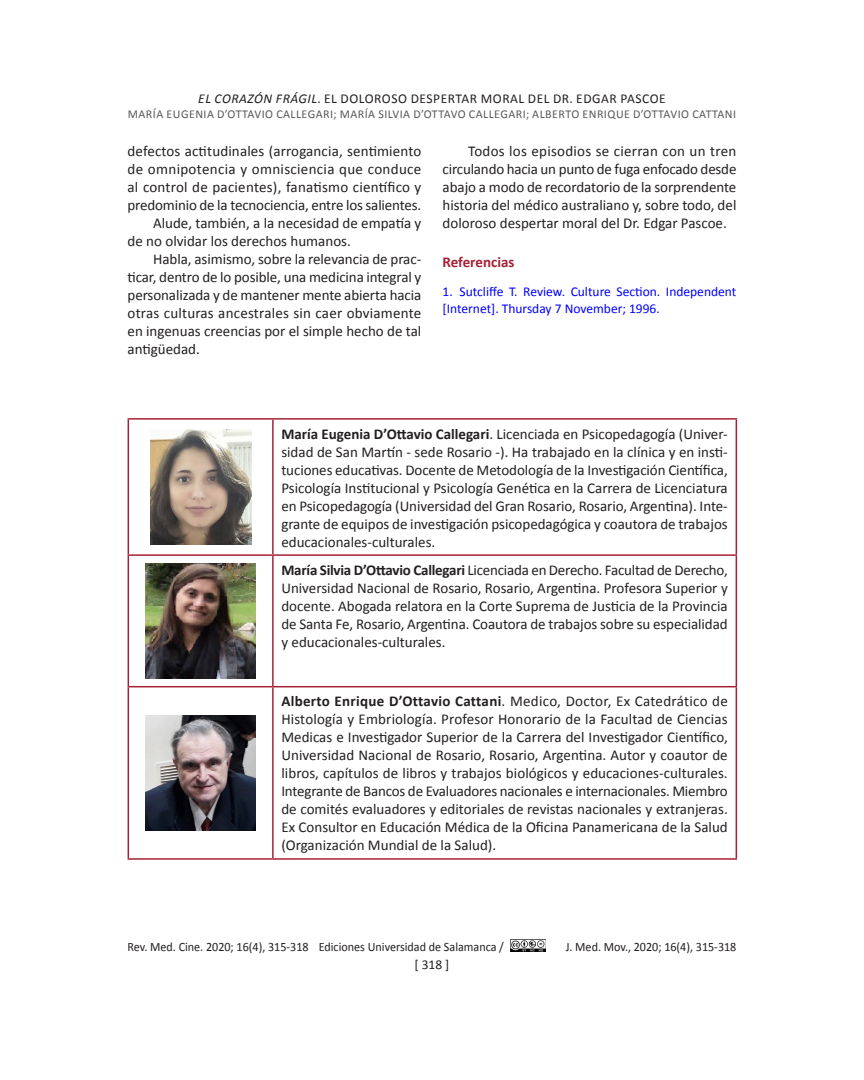
<style>
.page{position:relative;width:864px;height:1080px;background:#fff}
.page>*{position:absolute;margin:0;border:0;box-sizing:border-box;transform-origin:0 0}
.t1{font:15px/18px "Calibri";color:#231f20;text-align:justify}
.t2{font:15px "Calibri";letter-spacing:.02em;color:#231f20}
.t3{font:700 15px "Calibri";color:#a62035}
.t4{font:13.5px/16.5px "Calibri";color:#00f}
.t5{font:13.5px "Calibri";letter-spacing:.04em;color:#231f20}
.t6{font:12.75px "Calibri";color:#231f20;scale:.95 1}
.t7{font:12px "Calibri";letter-spacing:.04em;color:#57585a}
.s1{font-style:italic}
.s2{font-weight:700}
</style>
<div class="page">
<img style="left:511px;top:939px;width:34px;height:12px">
<hr style="left:128px;top:418px;width:145px;height:2px;background:#a62035">
<hr style="left:128px;top:420px;width:1px;height:134px;background:#a62035">
<hr style="left:128px;top:554px;width:145px;height:2px;background:#a62035">
<hr style="left:128px;top:556px;width:1px;height:130px;background:#a62035">
<hr style="left:128px;top:686px;width:145px;height:1px;background:#a62035">
<hr style="left:128px;top:687px;width:1px;height:171px;background:#a62035">
<hr style="left:128px;top:858px;width:145px;height:2px;background:#a62035">
<hr style="left:273px;top:418px;width:464px;height:2px;background:#a62035">
<hr style="left:272px;top:420px;width:2px;height:134px;background:#a62035">
<hr style="left:736px;top:420px;width:1px;height:134px;background:#a62035">
<hr style="left:273px;top:554px;width:464px;height:2px;background:#a62035">
<hr style="left:272px;top:556px;width:2px;height:130px;background:#a62035">
<hr style="left:736px;top:556px;width:1px;height:130px;background:#a62035">
<hr style="left:273px;top:686px;width:464px;height:1px;background:#a62035">
<hr style="left:272px;top:687px;width:2px;height:171px;background:#a62035">
<hr style="left:736px;top:687px;width:1px;height:171px;background:#a62035">
<hr style="left:273px;top:858px;width:464px;height:2px;background:#a62035">
<img style="left:150px;top:430px;width:101px;height:114px">
<img style="left:145px;top:564px;width:111px;height:114px">
<img style="left:145px;top:716px;width:111px;height:114px">
<p class="t5" style="left:198px;top:90px;width:469px"><span class="s1">EL CORAZÓN FRÁGIL</span>. EL DOLOROSO DESPERTAR MORAL DEL DR. EDGAR PASCOE</p>
<p class="t7" style="left:128px;top:106px;width:610px">MARÍA EUGENIA D’OTTAVIO CALLEGARI; MARÍA SILVIA D’OTTAVO CALLEGARI; ALBERTO ENRIQUE D’OTTAVIO CATTANI</p>
<p class="t1" style="left:128px;top:142px;width:295px">defectos actitudinales (arrogancia, sentimiento</p>
<p class="t2" style="left:128px;top:159px;width:295px">de omnipotencia y omnisciencia que conduce</p>
<p class="t1" style="left:128px;top:178px;width:295px">al control de pacientes), fanatismo científico y</p>
<p class="t1" style="left:128px;top:196px;width:295px">predominio de la tecnociencia, entre los salientes.</p>
<p class="t1" style="left:153px;top:214px;width:270px">Alude, también, a la necesidad de empatía y</p>
<p class="t1" style="left:128px;top:232px;width:225px">de no olvidar los derechos humanos.</p>
<p class="t1" style="left:153px;top:250px;width:270px">Habla, asimismo, sobre la relevancia de prac-</p>
<p class="t1" style="left:128px;top:268px;width:295px">ticar, dentro de lo posible, una medicina integral y</p>
<p class="t1" style="left:128px;top:286px;width:295px">personalizada y de mantener mente abierta hacia</p>
<p class="t1" style="left:128px;top:304px;width:295px">otras culturas ancestrales sin caer obviamente</p>
<p class="t1" style="left:128px;top:322px;width:295px">en ingenuas creencias por el simple hecho de tal</p>
<p class="t1" style="left:128px;top:340px;width:74px">antigüedad.</p>
<p class="t1" style="left:443px;top:142px;width:295px;text-indent:26px">Todos los episodios se cierran con un tren circulando hacia un punto de fuga enfocado desde abajo a modo de recordatorio de la sorprendente historia del médico australiano y, sobre todo, del doloroso despertar moral del Dr. Edgar Pascoe.</p>
<p class="t3" style="left:443px;top:253px;width:73px">Referencias</p>
<p class="t4" style="left:443px;top:284px;width:295px">1. Sutcliffe T. Review. Culture Section. Independent [Internet]. Thursday 7 November; 1996.</p>
<p class="t1" style="left:281px;top:425px;width:448px"><span class="s2">María Eugenia D’Ottavio Callegari</span>. Licenciada en Psicopedagogía (Univer&shy;sidad de San Martín - sede Rosario -). Ha trabajado en la clínica y en insti&shy;tuciones educativas. Docente de Metodología de la Investigación Científica, Psicología Institucional y Psicología Genética en la Carrera de Licenciatura en Psicopedagogía (Universidad del Gran Rosario, Rosario, Argentina). Inte&shy;grante de equipos de investigación psicopedagógica y coautora de trabajos educacionales-culturales.</p>
<p class="t1" style="left:281px;top:561px;width:448px"><span class="s2">María Silvia D’Ottavio Callegari</span> Licenciada en Derecho. Facultad de Derecho, Universidad Nacional de Rosario, Rosario, Argentina. Profesora Superior y docente. Abogada relatora en la Corte Suprema de Justicia de la Provincia de Santa Fe, Rosario, Argentina. Coautora de trabajos sobre su especialidad y educacionales-culturales.</p>
<p class="t1" style="left:281px;top:693px;width:448px"><span class="s2">Alberto Enrique D’Ottavio Cattani</span>. Medico, Doctor, Ex Catedrático de Histología y Embriología. Profesor Honorario de la Facultad de Ciencias Medicas e Investigador Superior de la Carrera del Investigador Científico, Universidad Nacional de Rosario, Rosario, Argentina. Autor y coautor de libros, capítulos de libros y trabajos biológicos y educaciones-culturales.<br>Integrante de Bancos de Evaluadores nacionales e internacionales. Miembro de comités evaluadores y editoriales de revistas nacionales y extranjeras.<br>Ex Consultor en Educación Médica de la Oficina Panamericana de la Salud (Organización Mundial de la Salud).</p>
<p class="t6" style="left:128px;top:939px;width:398px">Rev. Med. Cine. 2020; 16(4), 315-318 Ediciones Universidad de Salamanca /</p>
<p class="t6" style="left:566px;top:939px;width:181px">J. Med. Mov., 2020; 16(4), 315-318</p>
<p class="t5" style="left:415px;top:956px;width:36px">[ 318 ]</p>
</div>
